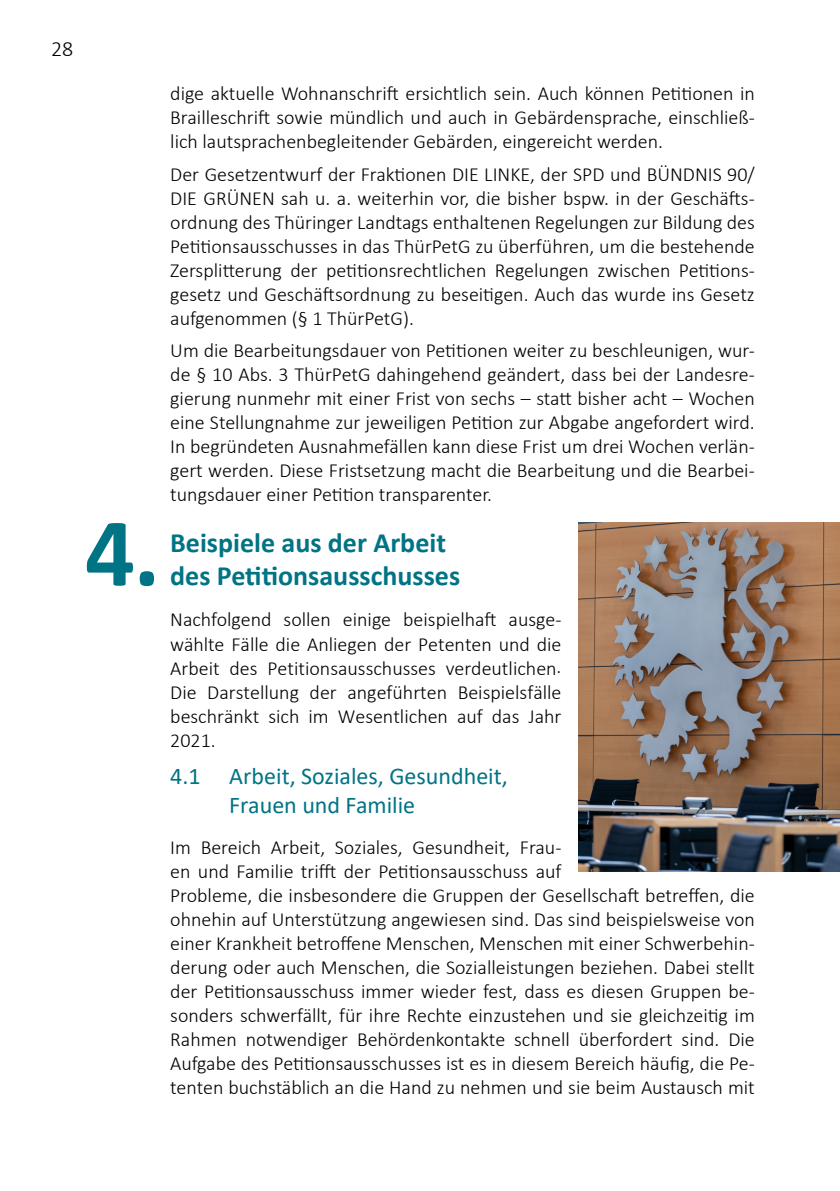
<style>
.page{position:relative;width:840px;height:1191px;background:#fff}
.page>*{position:absolute;margin:0;border:0;box-sizing:border-box;transform-origin:0 0}
.t1{font:700 98.2px "Calibri";color:#007485}
.t2{font:700 28px/33.6px "Calibri";color:#007485}
.H2{font:24px/28.8px "Calibri";color:#007485}
.t3{font:300 22px "Calibri";color:#000}
.P_-_Absatz{font:300 20px/24px "Calibri";color:#000;text-align:justify}
</style>
<div class="page">
<img style="left:578px;top:522px;width:261px;height:349px">
<p class="t3" style="left:51px;top:35px;width:24px">28</p>
<p class="P_-_Absatz" style="left:170px;top:81px;width:585px">dige aktuelle Wohnanschrift ersichtlich sein. Auch können Petitionen in Brailleschrift sowie mündlich und auch in Gebärdensprache, einschließ&shy;lich lautsprachenbegleitender Gebärden, eingereicht werden.</p>
<p class="P_-_Absatz" style="left:170px;top:162px;width:585px">Der Gesetzentwurf der Fraktionen DIE LINKE, der SPD und BÜNDNIS 90/ DIE GRÜNEN sah u. a. weiterhin vor, die bisher bspw. in der Geschäfts&shy;ordnung des Thüringer Landtags enthaltenen Regelungen zur Bildung des Petitionsausschusses in das ThürPetG zu überführen, um die bestehende Zersplitterung der petitionsrechtlichen Regelungen zwischen Petitions&shy;gesetz und Geschäftsordnung zu beseitigen. Auch das wurde ins Gesetz aufgenommen (§ 1 ThürPetG).</p>
<p class="P_-_Absatz" style="left:170px;top:338px;width:585px">Um die Bearbeitungsdauer von Petitionen weiter zu beschleunigen, wur&shy;de § 10 Abs. 3 ThürPetG dahingehend geändert, dass bei der Landesre&shy;gierung nunmehr mit einer Frist von sechs – statt bisher acht – Wochen eine Stellungnahme zur jeweiligen Petition zur Abgabe angefordert wird.<br>In begründeten Ausnahmefällen kann diese Frist um drei Wochen verlän&shy;gert werden. Diese Fristsetzung macht die Bearbeitung und die Bearbei&shy;tungsdauer einer Petition transparenter.</p>
<h1 class="t1" style="left:85px;top:483px;width:76px">4.</h1>
<h1 class="t2" style="left:170px;top:525px;width:291px">Beispiele aus der Arbeit des Petitionsausschusses</h1>
<p class="P_-_Absatz" style="left:170px;top:607px;width:392px">Nachfolgend sollen einige beispielhaft ausge&shy;wählte Fälle die Anliegen der Petenten und die Arbeit des Petitionsausschusses verdeutlichen.<br>Die Darstellung der angeführten Beispielsfälle beschränkt sich im Wesentlichen auf das Jahr 2021.</p>
<p class="H2" style="left:229px;top:761px;width:280px;text-indent:-59px">4.1 Arbeit, Soziales, Gesundheit,<br>Frauen und Familie</p>
<p class="P_-_Absatz" style="left:170px;top:835px;width:585px;text-align:left">Im Bereich Arbeit, Soziales, Gesundheit, Frau-<br>en und Familie trifft der Petitionsausschuss auf<br>Probleme, die insbesondere die Gruppen der Gesellschaft betreffen, die ohnehin auf Unterstützung angewiesen sind. Das sind beispielsweise von einer Krankheit betroffene Menschen, Menschen mit einer Schwerbehin&shy;derung oder auch Menschen, die Sozialleistungen beziehen. Dabei stellt der Petitionsausschuss immer wieder fest, dass es diesen Gruppen be&shy;sonders schwerfällt, für ihre Rechte einzustehen und sie gleichzeitig im Rahmen notwendiger Behördenkontakte schnell überfordert sind. Die Aufgabe des Petitionsausschusses ist es in diesem Bereich häufig, die Pe&shy;tenten buchstäblich an die Hand zu nehmen und sie beim Austausch mit</p>
</div>
